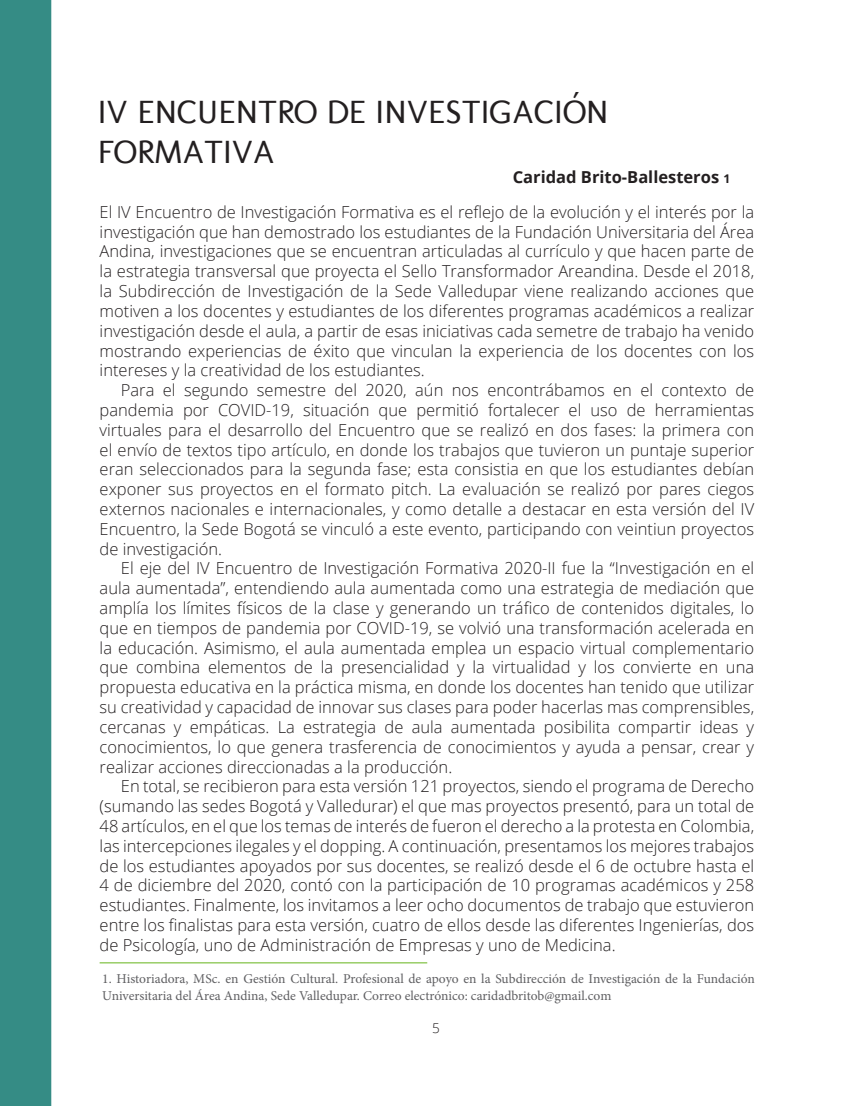
<style>
.page{position:relative;width:851px;height:1106px;background:#fff}
.page>*{position:absolute;margin:0;border:0;box-sizing:border-box;transform-origin:0 0}
.T1{font:33px/39.6px "Molengo";color:#231f20}
.texto_base{font:300 16.5px/19.8px "Open Sans";color:#231f20;text-align:justify}
.TEXTO_SIN_SANGRIA{font:300 16.5px/19.8px "Open Sans";color:#231f20;text-align:justify}
.texto_base-2{font:700 16.5px "Open Sans";color:#231f20}
.pie_de_pagina{font:13.5px/16.2px "Minion Pro";color:#5f5f62}
.t1{font:300 13.5px "Open Sans";color:#231f20}
.s1{font-size:12px}
</style>
<div class="page">
<div style="left:0;top:0;width:51px;height:1106px;background:#358c85"></div>
<hr style="left:100px;top:962px;width:327px;height:1px;background:#98cd67">
<p class="T1" style="left:98px;top:92px;width:512px">IV ENCUENTRO DE INVESTIGACIÓN<br>FORMATIVA</p>
<p class="texto_base-2" style="left:512px;top:165px;width:219px">Caridad Brito-Ballesteros <span class="s1">1</span></p>
<p class="TEXTO_SIN_SANGRIA" style="left:100px;top:201px;width:656px">El IV Encuentro de Investigación Formativa es el reflejo de la evolución y el interés por la investigación que han demostrado los estudiantes de la Fundación Universitaria del Área Andina, investigaciones que se encuentran articuladas al currículo y que hacen parte de la estrategia transversal que proyecta el Sello Transformador Areandina. Desde el 2018, la Subdirección de Investigación de la Sede Valledupar viene realizando acciones que motiven a los docentes y estudiantes de los diferentes programas académicos a realizar investigación desde el aula, a partir de esas iniciativas cada semetre de trabajo ha venido mostrando experiencias de éxito que vinculan la experiencia de los docentes con los intereses y la creatividad de los estudiantes.</p>
<p class="texto_base" style="left:100px;top:380px;width:656px;text-indent:21px">Para el segundo semestre del 2020, aún nos encontrábamos en el contexto de pandemia por COVID-19, situación que permitió fortalecer el uso de herramientas virtuales para el desarrollo del Encuentro que se realizó en dos fases: la primera con el envío de textos tipo artículo, en donde los trabajos que tuvieron un puntaje superior eran seleccionados para la segunda fase; esta consistia en que los estudiantes debían exponer sus proyectos en el formato pitch. La evaluación se realizó por pares ciegos externos nacionales e internacionales, y como detalle a destacar en esta versión del IV Encuentro, la Sede Bogotá se vinculó a este evento, participando con veintiun proyectos de investigación.</p>
<p class="texto_base" style="left:100px;top:558px;width:656px;text-indent:21px">El eje del IV Encuentro de Investigación Formativa 2020-II fue la “Investigación en el aula aumentada”, entendiendo aula aumentada como una estrategia de mediación que amplía los límites físicos de la clase y generando un tráfico de contenidos digitales, lo que en tiempos de pandemia por COVID-19, se volvió una transformación acelerada en la educación. Asimismo, el aula aumentada emplea un espacio virtual complementario que combina elementos de la presencialidad y la virtualidad y los convierte en una propuesta educativa en la práctica misma, en donde los docentes han tenido que utilizar su creatividad y capacidad de innovar sus clases para poder hacerlas mas comprensibles, cercanas y empáticas. La estrategia de aula aumentada posibilita compartir ideas y conocimientos, lo que genera trasferencia de conocimientos y ayuda a pensar, crear y realizar acciones direccionadas a la producción.</p>
<p class="texto_base" style="left:100px;top:776px;width:656px;text-indent:21px">En total, se recibieron para esta versión 121 proyectos, siendo el programa de Derecho (sumando las sedes Bogotá y Valledurar) el que mas proyectos presentó, para un total de 48 artículos, en el que los temas de interés de fueron el derecho a la protesta en Colombia, las intercepciones ilegales y el dopping. A continuación, presentamos los mejores trabajos de los estudiantes apoyados por sus docentes, se realizó desde el 6 de octubre hasta el 4 de diciembre del 2020, contó con la participación de 10 programas académicos y 258 estudiantes. Finalmente, los invitamos a leer ocho documentos de trabajo que estuvieron entre los finalistas para esta versión, cuatro de ellos desde las diferentes Ingenierías, dos de Psicología, uno de Administración de Empresas y uno de Medicina.</p>
<p class="pie_de_pagina" style="left:102px;top:971px;width:654px">1. Historiadora, MSc. en Gestión Cultural. Profesional de apoyo en la Subdirección de Investigación de la Fundación<br>Universitaria del Área Andina, Sede Valledupar. Correo electrónico: caridadbritob@gmail.com</p>
<p class="t1" style="left:432px;top:1019px;width:9px">5</p>
</div>
